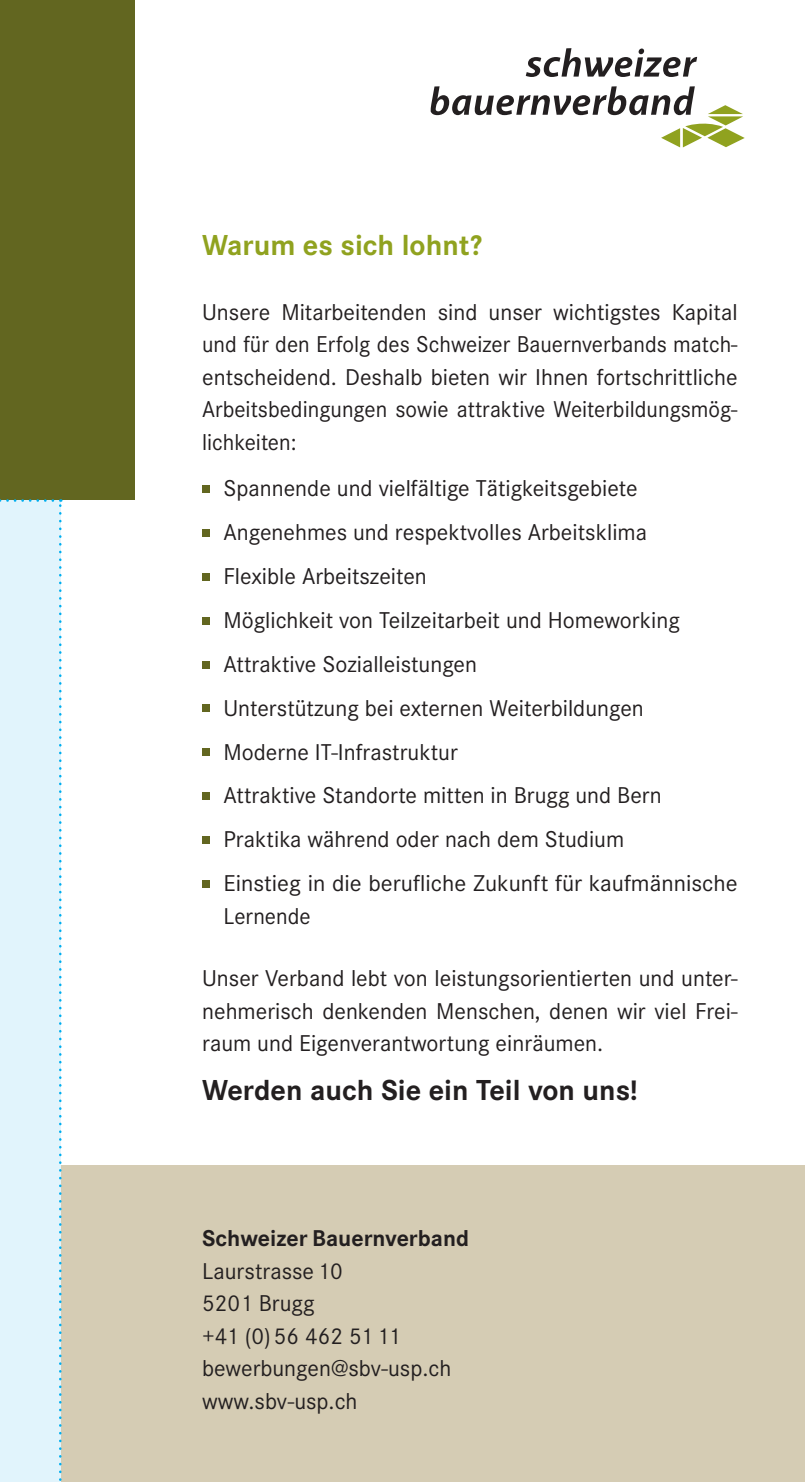
<style>
.page{position:relative;width:805px;height:1482px;background:#fff}
.page>*{position:absolute;margin:0;border:0;box-sizing:border-box;transform-origin:0 0}
.t1{font:700 30px "Corporate S";color:#231f20}
.t2{font:700 30px "Corporate S";color:#90a21f}
.t3{font:23.75px/32.5px "Corporate S";color:#231f20;text-align:justify}
.t4{font:700 23.75px "Corporate S";color:#231f20}
</style>
<div class="page">
<div style="left:202px;top:485px;width:7px;height:7px;background:#626620"></div>
<div style="left:202px;top:529px;width:7px;height:7px;background:#626620"></div>
<div style="left:202px;top:573px;width:7px;height:7px;background:#626620"></div>
<div style="left:202px;top:617px;width:7px;height:7px;background:#626620"></div>
<div style="left:202px;top:661px;width:7px;height:7px;background:#626620"></div>
<div style="left:202px;top:704px;width:7px;height:7px;background:#626620"></div>
<div style="left:202px;top:748px;width:7px;height:7px;background:#626620"></div>
<div style="left:202px;top:792px;width:7px;height:7px;background:#626620"></div>
<div style="left:202px;top:836px;width:7px;height:7px;background:#626620"></div>
<div style="left:202px;top:880px;width:7px;height:7px;background:#626620"></div>
<div style="left:61px;top:1164px;width:743px;height:317px;background:#d5ccb4"></div>
<svg style="left:525px;top:48px;width:172px;height:29px"></svg>
<svg style="left:430px;top:86px;width:314px;height:61px"></svg>
<div style="left:0;top:0;width:135px;height:500px;background:#626620"></div>
<div style="left:0;top:500px;width:61px;height:981px;background:#e1f4fc"></div>
<svg style="left:59px;top:499px;width:2px;height:983px"></svg>
<svg style="left:0;top:499px;width:53px;height:2px"></svg>
<p class="t2" style="left:202px;top:227px;width:281px">Warum es sich lohnt?</p>
<p class="t3" style="left:202px;top:295px;width:537px">Unsere Mitarbeitenden sind unser wichtigstes Kapital und für den Erfolg des Schweizer Bauernverbands match&shy;entscheidend. Deshalb bieten wir Ihnen fortschrittliche Arbeitsbedingungen sowie attraktive Weiterbildungsmög&shy;lichkeiten:</p>
<p class="t3" style="left:223px;top:466px;width:515px;line-height:43.8px;text-align:left">Spannende und vielfältige Tätigkeitsgebiete Angenehmes und respektvolles Arbeitsklima<br>Flexible Arbeitszeiten<br>Möglichkeit von Teilzeitarbeit und Homeworking Attraktive Sozialleistungen<br>Unterstützung bei externen Weiterbildungen<br>Moderne IT-Infrastruktur<br>Attraktive Standorte mitten in Brugg und Bern Praktika während oder nach dem Studium<br>Einstieg in die berufliche Zukunft für kaufmännische</p>
<p class="t3" style="left:223px;top:899px;width:89px">Lernende</p>
<p class="t3" style="left:202px;top:962px;width:537px">Unser Verband lebt von leistungsorientierten und unter&shy;nehmerisch denkenden Menschen, denen wir viel Frei&shy;raum und Eigenverantwortung einräumen.</p>
<p class="t1" style="left:202px;top:1072px;width:437px">Werden auch Sie ein Teil von uns!</p>
<p class="t4" style="left:202px;top:1224px;width:268px">Schweizer Bauernverband</p>
<p class="t3" style="left:202px;top:1254px;width:251px;text-align:left">Laurstrasse 10<br>5201 Brugg<br>+41 (0)56 462 51 11 bewerbungen@sbv-usp.ch www.sbv-usp.ch</p>
</div>
